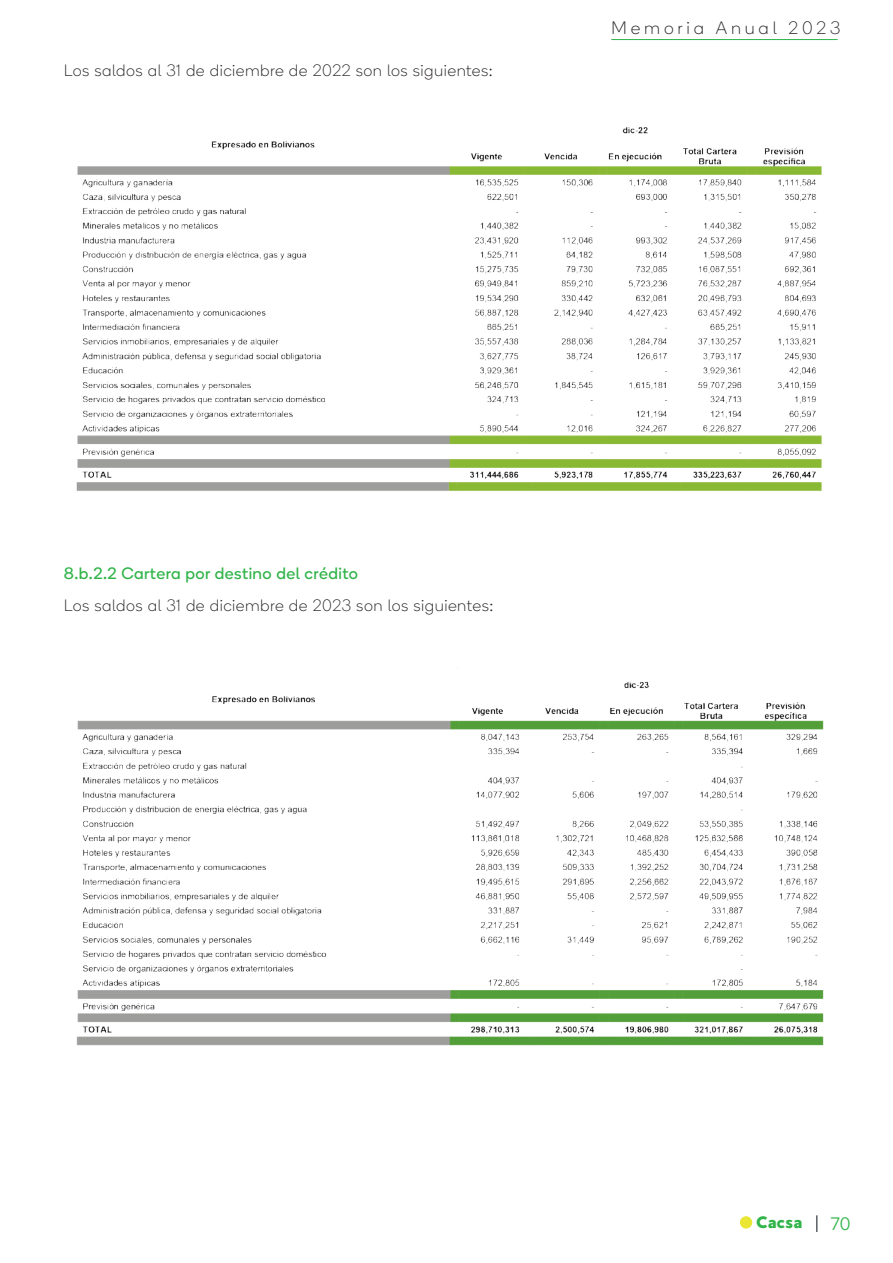
<style>
.page{position:relative;width:893px;height:1263px;background:#fff}
.page>*{position:absolute;margin:0;border:0;box-sizing:border-box;transform-origin:0 0}
.t1{font:100 18px "Boing";letter-spacing:.21em;color:#231f20}
.t2{font:300 18px "Boing";color:#31b44a}
.t3{font:100 16.5px "Boing";letter-spacing:.03em;color:#231f20}
.t4{font:16.5px "Boing";letter-spacing:.03em;color:#31b44a}
.t5{font:16.5px "MADE Good Time Grotesk";letter-spacing:-.09em;color:#31b44a}
</style>
<div class="page">
<svg style="left:816px;top:1215px;width:1px;height:17px"></svg>
<hr style="left:611px;top:39px;width:227px;height:1px;background:#31b44a">
<div style="left:740px;top:1216px;width:12px;height:12px;background:#e9e733;border-radius:50%"></div>
<img style="left:76px;top:127px;width:746px;height:364px">
<img style="left:76px;top:682px;width:748px;height:364px">
<p class="t3" style="left:64px;top:61px;width:430px">Los saldos al 31 de diciembre de 2022 son los siguientes:</p>
<p class="t1" style="left:611px;top:17px;width:231px">Memoria Anual 2023</p>
<p class="t4" style="left:64px;top:564px;width:296px">8.b.2.2 Cartera por destino del crédito</p>
<p class="t3" style="left:64px;top:596px;width:431px">Los saldos al 31 de diciembre de 2023 son los siguientes:</p>
<p class="t5" style="left:756px;top:1213px;width:49px">Cacsa</p>
<p class="t2" style="left:831px;top:1213px;width:21px">70</p>
</div>
